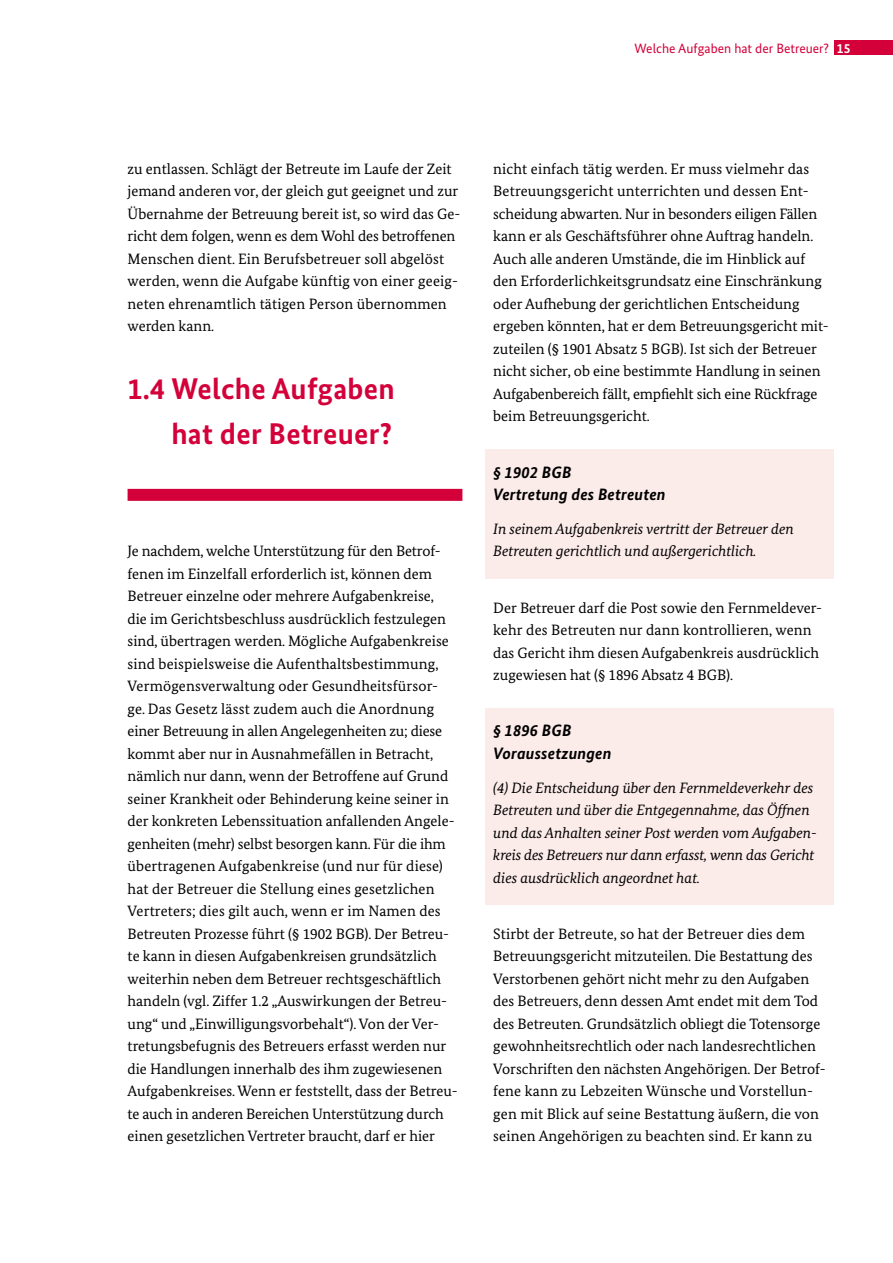
<style>
.page{position:relative;width:893px;height:1263px;background:#fff}
.page>*{position:absolute;margin:0;border:0;box-sizing:border-box;transform-origin:0 0}
.Headlines_für_IVZ_H1_Headline{font:700 30px/45px "Bundes Sans";letter-spacing:.01em;color:#d30039;text-align:right}
.H2_Paragraph{font:italic 700 16.5px/22.5px "Bundes Sans";letter-spacing:.01em;color:#000}
.P_Text{font:15px/22.5px "Bundes Serif";color:#000}
.P_Paragraph{font:italic 15px/22.5px "Bundes Serif";color:#000}
.t1{font:13.5px "Bundes Sans";color:#d30039}
.s1{font-weight:700;color:#fff}
</style>
<div class="page">
<div style="left:835px;top:41px;width:58px;height:14px;background:#d30039"></div>
<div style="left:485px;top:449px;width:348px;height:130px;background:#fbebe9"></div>
<div style="left:485px;top:708px;width:348px;height:197px;background:#fbebe9"></div>
<div style="left:128px;top:489px;width:334px;height:12px;background:#d30039"></div>
<p class="t1" style="left:634px;top:40px;width:217px">Welche Aufgaben hat der Betreuer? <span class="s1">15</span></p>
<p class="P_Text" style="left:128px;top:157px;width:334px">zu entlassen. Schlägt der Betreute im Laufe der Zeit jemand anderen vor, der gleich gut geeignet und zur Übernahme der Betreuung bereit ist, so wird das Ge&shy;richt dem folgen, wenn es dem Wohl des betroffenen Menschen dient. Ein Berufsbetreuer soll abgelöst werden, wenn die Aufgabe künftig von einer geeig&shy;neten ehrenamtlich tätigen Person übernommen werden kann.</p>
<h1 class="Headlines_für_IVZ_H1_Headline" style="left:128px;top:366px;width:269px">1.4 Welche Aufgaben hat der Betreuer?</h1>
<p class="P_Text" style="left:128px;top:540px;width:332px">Je nachdem, welche Unterstützung für den Betrof&shy;fenen im Einzelfall erforderlich ist, können dem Betreuer einzelne oder mehrere Aufgabenkreise,<br>die im Gerichtsbeschluss ausdrücklich festzulegen sind, übertragen werden. Mögliche Aufgabenkreise sind beispielsweise die Aufenthaltsbestimmung, Vermögensverwaltung oder Gesundheitsfürsor&shy;ge. Das Gesetz lässt zudem auch die Anordnung einer Betreuung in allen Angelegenheiten zu; diese kommt aber nur in Ausnahmefällen in Betracht, nämlich nur dann, wenn der Betroffene auf Grund seiner Krankheit oder Behinderung keine seiner in der konkreten Lebenssituation anfallenden Angele&shy;genheiten (mehr) selbst besorgen kann. Für die ihm übertragenen Aufgabenkreise (und nur für diese) hat der Betreuer die Stellung eines gesetzlichen Vertreters; dies gilt auch, wenn er im Namen des Betreuten Prozesse führt (§ 1902 BGB). Der Betreu&shy;te kann in diesen Aufgabenkreisen grundsätzlich weiterhin neben dem Betreuer rechtsgeschäftlich handeln (vgl. Ziffer 1.2 „Auswirkungen der Betreu&shy;ung“ und „Einwilligungsvorbehalt“). Von der Ver&shy;tretungsbefugnis des Betreuers erfasst werden nur die Handlungen innerhalb des ihm zugewiesenen Aufgabenkreises. Wenn er feststellt, dass der Betreu&shy;te auch in anderen Bereichen Unterstützung durch einen gesetzlichen Vertreter braucht, darf er hier</p>
<p class="P_Text" style="left:493px;top:157px;width:337px">nicht einfach tätig werden. Er muss vielmehr das Betreuungsgericht unterrichten und dessen Ent&shy;scheidung abwarten. Nur in besonders eiligen Fällen kann er als Geschäftsführer ohne Auftrag handeln.<br>Auch alle anderen Umstände, die im Hinblick auf den Erforderlichkeitsgrundsatz eine Einschränkung oder Aufhebung der gerichtlichen Entscheidung ergeben könnten, hat er dem Betreuungsgericht mit&shy;zuteilen (§ 1901 Absatz 5 BGB). Ist sich der Betreuer nicht sicher, ob eine bestimmte Handlung in seinen Aufgabenbereich fällt, empfiehlt sich eine Rückfrage beim Betreuungsgericht.</p>
<h2 class="H2_Paragraph" style="left:493px;top:460px;width:174px">§ 1902 BGB<br>Vertretung des Betreuten</h2>
<p class="P_Paragraph" style="left:493px;top:517px;width:302px">In seinem Aufgabenkreis vertritt der Betreuer den<br>Betreuten gerichtlich und außergerichtlich.</p>
<p class="P_Text" style="left:493px;top:596px;width:330px">Der Betreuer darf die Post sowie den Fernmeldever&shy;kehr des Betreuten nur dann kontrollieren, wenn das Gericht ihm diesen Aufgabenkreis ausdrücklich zugewiesen hat (§ 1896 Absatz 4 BGB).</p>
<h2 class="H2_Paragraph" style="left:493px;top:719px;width:120px">§ 1896 BGB<br>Voraussetzungen</h2>
<p class="P_Paragraph" style="left:493px;top:776px;width:325px">(4) Die Entscheidung über den Fernmeldeverkehr des Betreuten und über die Entgegennahme, das Öffnen und das Anhalten seiner Post werden vom Aufgaben&shy;kreis des Betreuers nur dann erfasst, wenn das Gericht dies ausdrücklich angeordnet hat.</p>
<p class="P_Text" style="left:493px;top:922px;width:334px">Stirbt der Betreute, so hat der Betreuer dies dem Betreuungsgericht mitzuteilen. Die Bestattung des Verstorbenen gehört nicht mehr zu den Aufgaben des Betreuers, denn dessen Amt endet mit dem Tod des Betreuten. Grundsätzlich obliegt die Totensorge gewohnheitsrechtlich oder nach landesrechtlichen Vorschriften den nächsten Angehörigen. Der Betrof&shy;fene kann zu Lebzeiten Wünsche und Vorstellun&shy;gen mit Blick auf seine Bestattung äußern, die von seinen Angehörigen zu beachten sind. Er kann zu</p>
</div>
